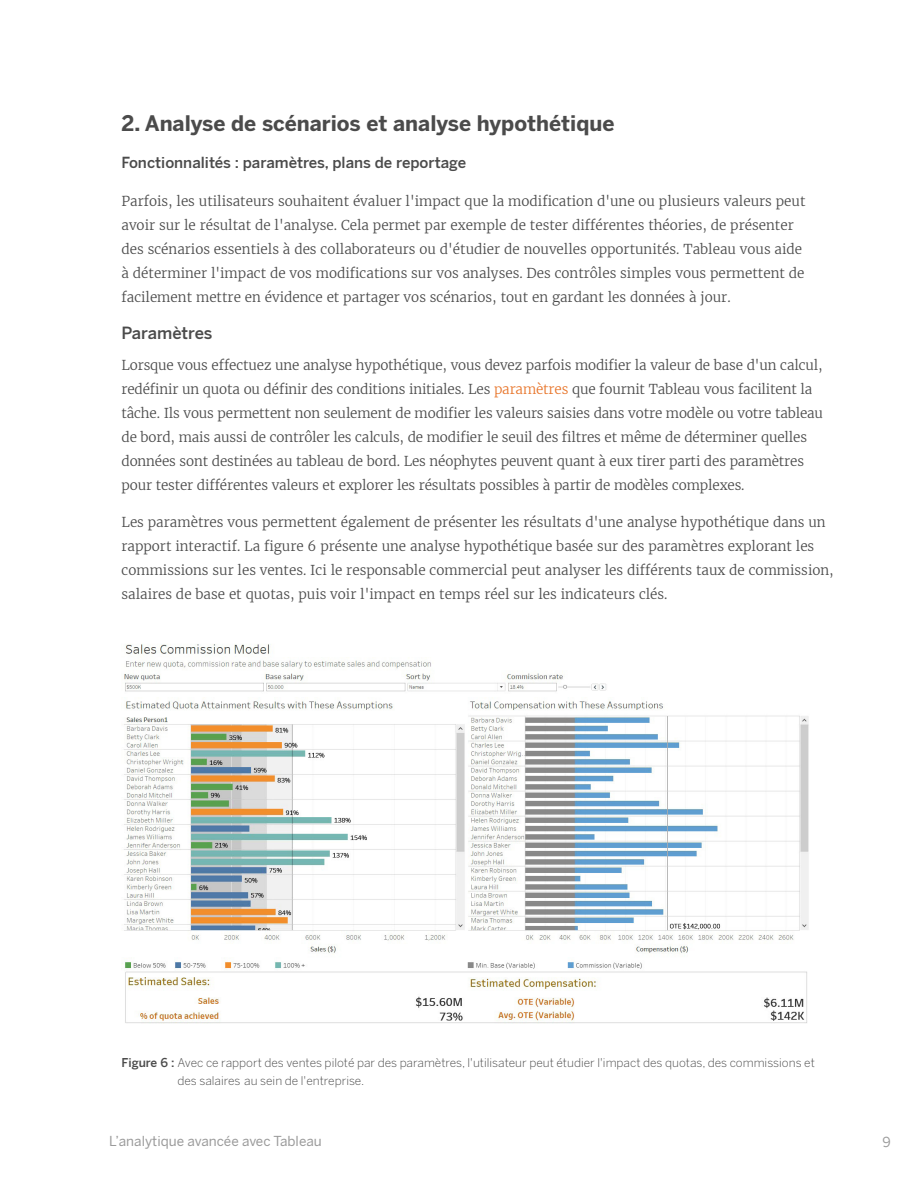
<style>
.page{position:relative;width:918px;height:1188px;background:#fff}
.page>*{position:absolute;margin:0;border:0;box-sizing:border-box;transform-origin:0 0}
.BODYCOPY-standard{font:700 21px "Benton Sans";color:#4b4b4b}
.BODYCOPY-standard-2{font:500 16.5px "Benton Sans";color:#4b4b4b}
.BODYCOPY-standard-3{font:500 15px "Benton Sans";color:#4b4b4b}
.BODYCOPY-standard-4{font:300 13.5px/24px "Merriweather";color:#4b4b4b}
.t1{font:13.5px "Benton Sans";color:#9b9b9b}
.BODYCOPY-standard-5{font:300 12px/18px "Benton Sans";color:#4b4b4b}
.s1{color:#e8762c}
.s2{font-weight:500}
</style>
<div class="page">
<img style="left:122px;top:644px;width:687px;height:380px">
<p class="BODYCOPY-standard" style="left:122px;top:110px;width:495px">2. Analyse de scénarios et analyse hypothétique</p>
<p class="BODYCOPY-standard-3" style="left:122px;top:153px;width:346px">Fonctionnalités : paramètres, plans de reportage</p>
<p class="BODYCOPY-standard-4" style="left:122px;top:188px;width:685px">Parfois, les utilisateurs souhaitent évaluer l'impact que la modification d'une ou plusieurs valeurs peut avoir sur le résultat de l'analyse. Cela permet par exemple de tester différentes théories, de présenter des scénarios essentiels à des collaborateurs ou d'étudier de nouvelles opportunités. Tableau vous aide à déterminer l'impact de vos modifications sur vos analyses. Des contrôles simples vous permettent de facilement mettre en évidence et partager vos scénarios, tout en gardant les données à jour.</p>
<p class="BODYCOPY-standard-2" style="left:122px;top:323px;width:92px">Paramètres</p>
<p class="BODYCOPY-standard-4" style="left:122px;top:353px;width:703px">Lorsque vous effectuez une analyse hypothétique, vous devez parfois modifier la valeur de base d'un calcul, redéfinir un quota ou définir des conditions initiales. Les <span class="s1">paramètres</span> que fournit Tableau vous facilitent la tâche. Ils vous permettent non seulement de modifier les valeurs saisies dans votre modèle ou votre tableau de bord, mais aussi de contrôler les calculs, de modifier le seuil des filtres et même de déterminer quelles données sont destinées au tableau de bord. Les néophytes peuvent quant à eux tirer parti des paramètres pour tester différentes valeurs et explorer les résultats possibles à partir de modèles complexes.</p>
<p class="BODYCOPY-standard-4" style="left:122px;top:510px;width:714px">Les paramètres vous permettent également de présenter les résultats d'une analyse hypothétique dans un rapport interactif. La figure 6 présente une analyse hypothétique basée sur des paramètres explorant les commissions sur les ventes. Ici le responsable commercial peut analyser les différents taux de commission, salaires de base et quotas, puis voir l'impact en temps réel sur les indicateurs clés.</p>
<p class="BODYCOPY-standard-5" style="left:177px;top:1054px;width:639px;text-indent:-56px"><span class="s2">Figure 6 :</span> Avec ce rapport des ventes piloté par des paramètres, l'utilisateur peut étudier l'impact des quotas, des commissions et des salaires au sein de l'entreprise.</p>
<p class="t1" style="left:109px;top:1133px;width:214px">L’analytique avancée avec Tableau</p>
<p class="t1" style="left:883px;top:1134px;width:10px">9</p>
</div>
